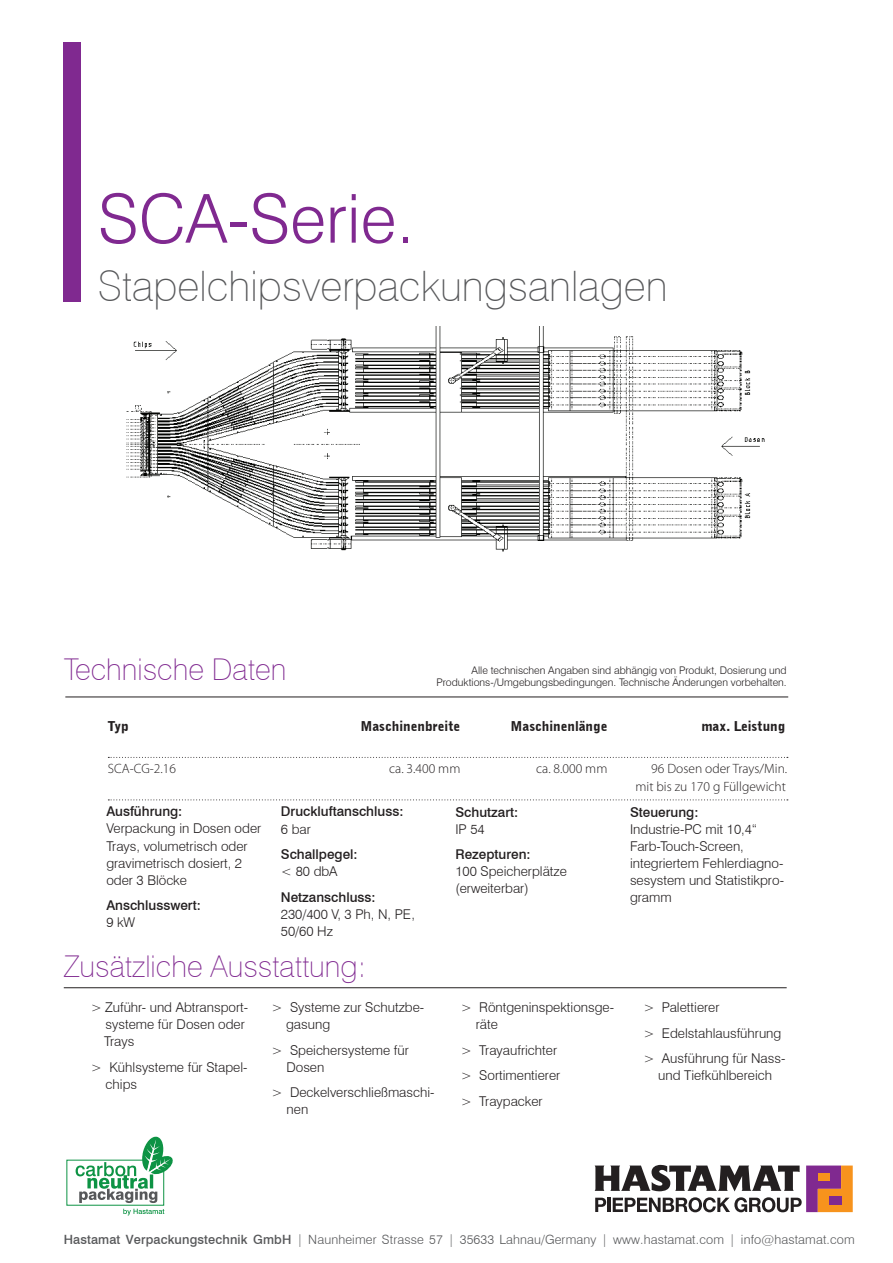
<style>
.page{position:relative;width:893px;height:1263px;background:#fff}
.page>*{position:absolute;margin:0;border:0;box-sizing:border-box;transform-origin:0 0}
.t1{font:300 67.5px "Swiss 721 BT";color:#802990}
.t2{font:100 42px "Swiss 721 BT";color:#57585a}
.t3{font:100 30px "Swiss 721 BT";color:#802990}
.t4{font:300 13.5px/17px "Swiss 721 BT";color:#231f20}
.t5{font:500 13.5px "Swiss 721 BT";color:#231f20}
.t6{font:300 13.5px/17.5px "Myriad Pro";color:#231f20;text-align:right}
.t7{font:13.5px "Bell Gothic Blk BT";color:#231f20}
.t8{font:300 12.75px "Swiss 721 BT";letter-spacing:.01em;color:#57585a}
.t9{font:300 10.5px/12px "Swiss 721 BT";color:#231f20;text-align:right}
.s1{font-weight:500}
</style>
<div class="page">
<hr style="left:65px;top:696px;width:723px;height:1px;background:#231f20">
<div style="left:64px;top:43px;width:17px;height:259px;background:#802990"></div>
<svg style="left:595px;top:1165px;width:258px;height:47px"></svg>
<div style="left:829px;top:1196px;width:13px;height:8px;background:#802990"></div>
<svg style="left:66px;top:1136px;width:107px;height:80px"></svg>
<hr style="left:64px;top:987px;width:723px;height:1px;background:#231f20">
<img style="left:126px;top:327px;width:639px;height:225px">
<svg style="left:108px;top:757px;width:680px;height:1px"></svg>
<svg style="left:108px;top:799px;width:680px;height:1px"></svg>
<h1 class="t1" style="left:98px;top:178px;width:318px">SCA-Serie.</h1>
<h2 class="t2" style="left:98px;top:261px;width:571px">Stapelchipsverpackungsanlagen</h2>
<h3 class="t3" style="left:64px;top:651px;width:224px">Technische Daten</h3>
<p class="t9" style="left:436px;top:664px;width:352px">Alle technischen Angaben sind abhängig von Produkt, Dosierung und<br>Produktions-/Umgebungsbedingungen. Technische Änderungen vorbehalten.</p>
<p class="t7" style="left:108px;top:718px;width:22px">Typ</p>
<p class="t7" style="left:360px;top:718px;width:101px">Maschinenbreite</p>
<p class="t7" style="left:511px;top:718px;width:98px">Maschinenlänge</p>
<p class="t7" style="left:701px;top:718px;width:85px">max. Leistung</p>
<p class="t6" style="left:108px;top:760px;width:70px">SCA-CG-2.16</p>
<p class="t6" style="left:389px;top:760px;width:73px">ca. 3.400 mm</p>
<p class="t6" style="left:536px;top:760px;width:73px">ca. 8.000 mm</p>
<p class="t6" style="left:635px;top:760px;width:153px">96 Dosen oder Trays/Min. mit bis zu 170 g Füllgewicht</p>
<p class="t5" style="left:106px;top:803px;width:78px">Ausführung:</p>
<p class="t4" style="left:106px;top:820px;width:156px">Verpackung in Dosen oder<br>Trays, volumetrisch oder gravimetrisch dosiert, 2 oder 3 Blöcke</p>
<p class="t5" style="left:106px;top:897px;width:96px">Anschlusswert:</p>
<p class="t4" style="left:106px;top:914px;width:30px">9 kW</p>
<p class="t5" style="left:455px;top:803px;width:64px">Schutzart:</p>
<p class="t4" style="left:455px;top:820px;width:31px">IP 54</p>
<p class="t5" style="left:455px;top:846px;width:77px">Rezepturen:</p>
<p class="t4" style="left:455px;top:863px;width:113px">100 Speicherplätze (erweiterbar)</p>
<p class="t5" style="left:630px;top:803px;width:70px">Steuerung:</p>
<p class="t4" style="left:630px;top:820px;width:156px">Industrie-PC mit 10,4“<br>Farb-Touch-Screen, integriertem Fehlerdiagno&shy;sesystem und Statistikpro&shy;gramm</p>
<p class="t5" style="left:281px;top:803px;width:124px">Druckluftanschluss:</p>
<p class="t4" style="left:281px;top:820px;width:31px">6 bar</p>
<p class="t5" style="left:281px;top:846px;width:78px">Schallpegel:</p>
<p class="t4" style="left:281px;top:863px;width:58px">&lt; 80 dbA</p>
<p class="t5" style="left:281px;top:888px;width:96px">Netzanschluss:</p>
<p class="t4" style="left:281px;top:905px;width:136px">230/400 V, 3 Ph, N, PE,<br>50/60 Hz</p>
<h3 class="t3" style="left:64px;top:948px;width:304px">Zusätzliche Ausstattung:</h3>
<p class="t4" style="left:104px;top:999px;width:145px;text-indent:-13px">&gt; Zuführ- und Abtransport&shy;systeme für Dosen oder<br>Trays</p>
<p class="t4" style="left:106px;top:1058px;width:143px;text-indent:-15px">&gt; Kühlsysteme für Stapel&shy;chips</p>
<p class="t4" style="left:286px;top:999px;width:140px;text-indent:-15px">&gt; Systeme zur Schutzbe&shy;gasung</p>
<p class="t4" style="left:286px;top:1041px;width:124px;text-indent:-15px">&gt; Speichersysteme für<br>Dosen</p>
<p class="t4" style="left:287px;top:1084px;width:150px;text-indent:-15px">&gt; Deckelverschließmaschi&shy;nen</p>
<p class="t4" style="left:476px;top:999px;width:140px;text-indent:-15px">&gt; Röntgeninspektionsge&shy;räte</p>
<p class="t4" style="left:461px;top:1037px;width:101px;line-height:25.5px">&gt; Trayaufrichter &gt; Sortimentierer &gt; Traypacker</p>
<p class="t4" style="left:643px;top:994px;width:144px;line-height:25.5px">&gt; Palettierer<br>&gt; Edelstahlausführung &gt; Ausführung für Nass-</p>
<p class="t4" style="left:658px;top:1067px;width:115px">und Tiefkühlbereich</p>
<p class="t8" style="left:64px;top:1232px;width:792px"><span class="s1">Hastamat Verpackungstechnik GmbH</span> | Naunheimer Strasse 57 | 35633 Lahnau/Germany | www.hastamat.com | info@hastamat.com</p>
</div>
